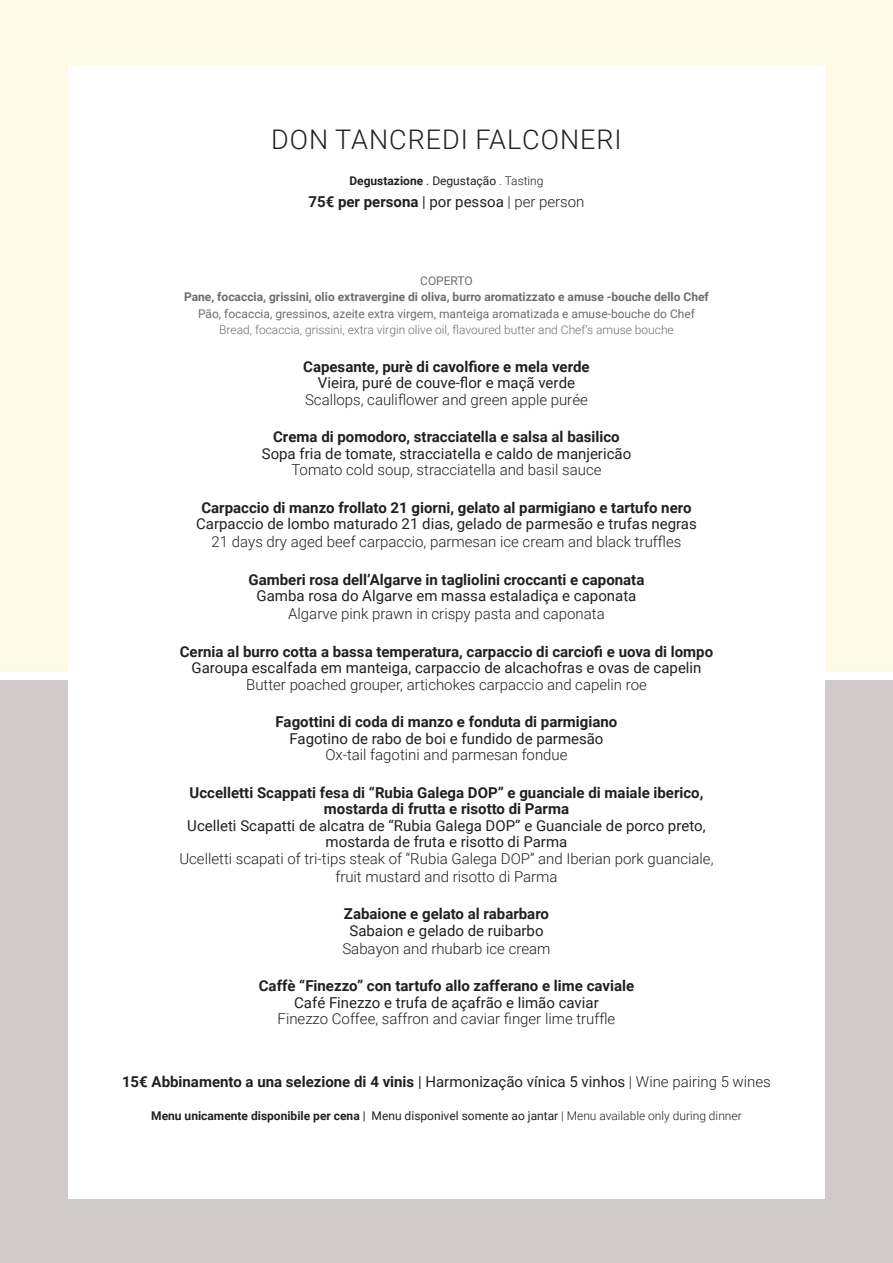
<style>
.page{position:relative;width:893px;height:1263px;background:#fff}
.page>*{position:absolute;margin:0;border:0;box-sizing:border-box;transform-origin:0 0}
.t1{font:300 27px "Roboto";letter-spacing:.035em;color:#231f20}
.t2{font:700 15px "Roboto";color:#231f20}
.t3{font:15px "Roboto";color:#231f20}
.t4{font:300 15px "Roboto";color:#231f20}
.t5{font:700 12px "Roboto";color:#231f20}
.t6{font:12px "Roboto";color:#6c6d70}
.t7{font:700 12px "Roboto";color:#6c6d70}
.t8{font:300 12px "Roboto";color:#6c6d70}
.s1{font-weight:400}
.s2{font-weight:300}
</style>
<div class="page">
<p class="t1" style="left:271px;top:121px;width:352px">DON TANCREDI FALCONERI</p>
<p class="t5" style="left:349px;top:173px;width:196px">Degustazione <span class="s1">. Degustação</span> <span class="s2">. Tasting</span></p>
<p class="t2" style="left:308px;top:191px;width:278px">75€ per persona <span class="s1">| por pessoa</span> <span class="s2">| per person</span></p>
<p class="t6" style="left:420px;top:272px;width:54px">COPERTO</p>
<p class="t7" style="left:184px;top:288px;width:526px">Pane, focaccia, grissini, olio extravergine di oliva, burro aromatizzato e amuse -bouche dello Chef</p>
<p class="t6" style="left:198px;top:305px;width:498px">Pão, focaccia, gressinos, azeite extra virgem, manteiga aromatizada e amuse-bouche do Chef</p>
<p class="t8" style="left:219px;top:321px;width:456px">Bread, focaccia, grissini, extra virgin olive oil, flavoured butter and Chef’s amuse bouche</p>
<p class="t2" style="left:303px;top:356px;width:288px">Capesante, purè di cavolfiore e mela verde</p>
<p class="t3" style="left:318px;top:372px;width:259px">Vieira, puré de couve-flor e maçã verde</p>
<p class="t4" style="left:305px;top:389px;width:284px">Scallops, cauliflower and green apple purée</p>
<p class="t2" style="left:273px;top:426px;width:348px">Crema di pomodoro, stracciatella e salsa al basilico</p>
<p class="t3" style="left:262px;top:443px;width:371px">Sopa fria de tomate, stracciatella e caldo de manjericão</p>
<p class="t4" style="left:291px;top:459px;width:312px">Tomato cold soup, stracciatella and basil sauce</p>
<p class="t2" style="left:201px;top:497px;width:491px">Carpaccio di manzo frollato 21 giorni, gelato al parmigiano e tartufo nero</p>
<p class="t3" style="left:196px;top:513px;width:502px">Carpaccio de lombo maturado 21 dias, gelado de parmesão e trufas negras</p>
<p class="t4" style="left:212px;top:531px;width:471px">21 days dry aged beef carpaccio, parmesan ice cream and black truffles</p>
<p class="t2" style="left:249px;top:569px;width:397px">Gamberi rosa dell’Algarve in tagliolini croccanti e caponata</p>
<p class="t3" style="left:257px;top:585px;width:381px">Gamba rosa do Algarve em massa estaladiça e caponata</p>
<p class="t4" style="left:288px;top:603px;width:318px">Algarve pink prawn in crispy pasta and caponata</p>
<p class="t2" style="left:180px;top:641px;width:535px">Cernia al burro cotta a bassa temperatura, carpaccio di carciofi e uova di lompo</p>
<p class="t3" style="left:191px;top:657px;width:511px">Garoupa escalfada em manteiga, carpaccio de alcachofras e ovas de capelin</p>
<p class="t4" style="left:246px;top:674px;width:402px">Butter poached grouper, artichokes carpaccio and capelin roe</p>
<p class="t2" style="left:276px;top:711px;width:343px">Fagottini di coda di manzo e fonduta di parmigiano</p>
<p class="t3" style="left:289px;top:728px;width:316px">Fagotino de rabo de boi e fundido de parmesão</p>
<p class="t4" style="left:325px;top:744px;width:244px">Ox-tail fagotini and parmesan fondue</p>
<p class="t2" style="left:189px;top:782px;width:515px">Uccelletti Scappati fesa di “Rubia Galega DOP” e guanciale di maiale iberico,</p>
<p class="t2" style="left:324px;top:798px;width:247px">mostarda di frutta e risotto di Parma</p>
<p class="t3" style="left:187px;top:815px;width:520px">Ucelleti Scapatti de alcatra de “Rubia Galega DOP” e Guanciale de porco preto,</p>
<p class="t3" style="left:326px;top:831px;width:243px">mostarda de fruta e risotto di Parma</p>
<p class="t4" style="left:179px;top:848px;width:536px">Ucelletti scapati of tri-tips steak of “Rubia Galega DOP” and Iberian pork guanciale,</p>
<p class="t4" style="left:335px;top:866px;width:224px">fruit mustard and risotto di Parma</p>
<p class="t2" style="left:344px;top:903px;width:207px">Zabaione e gelato al rabarbaro</p>
<p class="t3" style="left:349px;top:920px;width:196px">Sabaion e gelado de ruibarbo</p>
<p class="t4" style="left:342px;top:938px;width:210px">Sabayon and rhubarb ice cream</p>
<p class="t2" style="left:259px;top:975px;width:377px">Caffè “Finezzo” con tartufo allo zafferano e lime caviale</p>
<p class="t3" style="left:294px;top:992px;width:306px">Café Finezzo e trufa de açafrão e limão caviar</p>
<p class="t4" style="left:278px;top:1008px;width:339px">Finezzo Coffee, saffron and caviar finger lime truffle</p>
<p class="t2" style="left:122px;top:1071px;width:650px">15€ Abbinamento a una selezione di 4 vinis <span class="s1">| Harmonização vínica 5 vinhos</span> <span class="s2">| Wine pairing 5 wines</span></p>
<p class="t5" style="left:151px;top:1107px;width:592px">Menu unicamente disponibile per cena <span class="s1">| Menu disponivel somente ao jantar</span> <span class="s2">| Menu available only during dinner</span></p>
</div>
